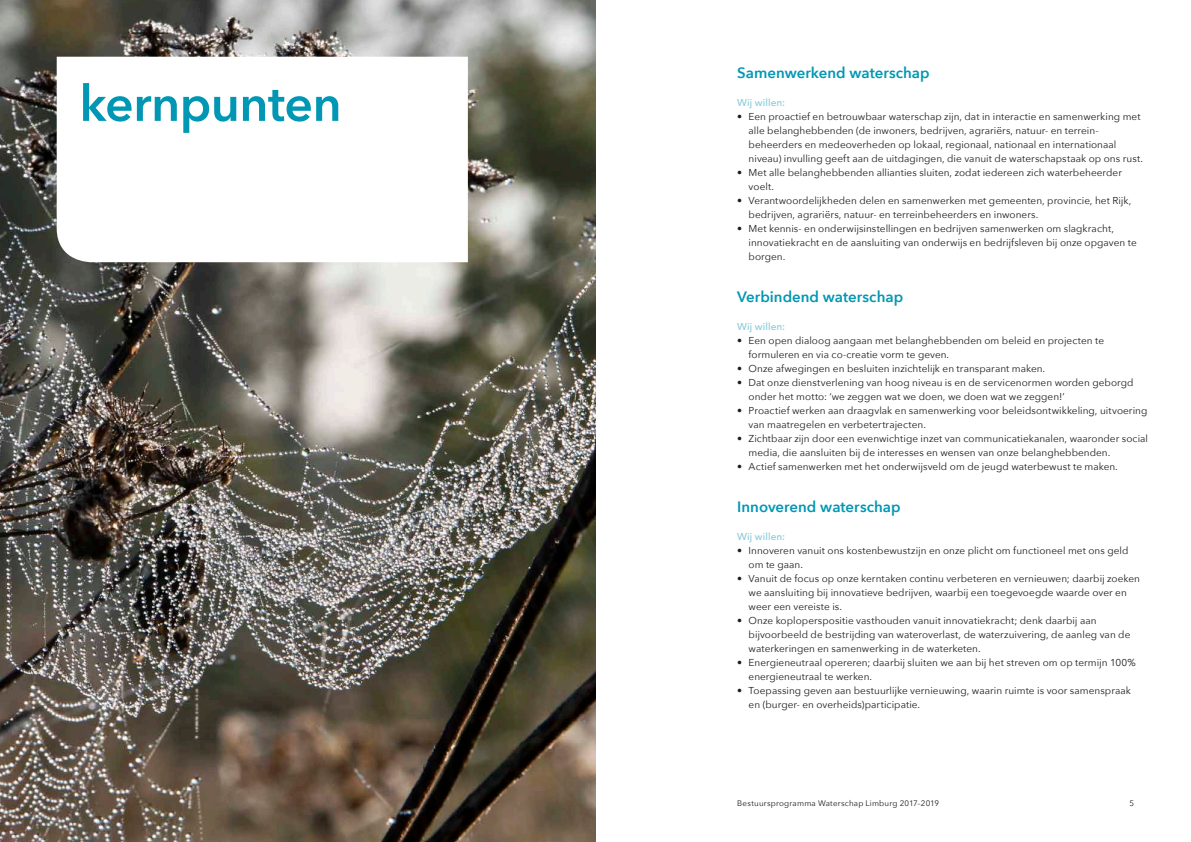
<style>
.page{position:relative;width:1191px;height:842px;background:#fff}
.page>*{position:absolute;margin:0;border:0;box-sizing:border-box;transform-origin:0 0}
.t1{font:600 50px "Avenir Next";letter-spacing:-.01em;color:#0097b4}
.t2{font:600 15px "Avenir Next";color:#0097b4}
.t3{font:10px/14px "Avenir Next";letter-spacing:.005em;color:#1d1d1b}
.t4{font:500 10px "Avenir Next";letter-spacing:.005em;color:#85cbdb}
.t5{font:8px "Avenir Next";letter-spacing:.02em;color:#1d1d1b}
</style>
<div class="page">
<img style="left:0;top:0;width:595px;height:842px">
<svg style="left:57px;top:57px;width:411px;height:205px"></svg>
<h1 class="t1" style="left:79px;top:61px;width:264px">kernpunten</h1>
<h2 class="t2" style="left:737px;top:60px;width:194px">Samenwerkend waterschap</h2>
<p class="t4" style="left:737px;top:94px;width:49px">Wij willen:</p>
<p class="t3" style="left:748px;top:109px;width:396px;text-indent:-11px">• Een proactief en betrouwbaar waterschap zijn, dat in interactie en samenwerking met alle belanghebbenden (de inwoners, bedrijven, agrariërs, natuur- en terrein&shy;beheerders en medeoverheden op lokaal, regionaal, nationaal en internationaal niveau) invulling geeft aan de uitdagingen, die vanuit de waterschapstaak op ons rust.</p>
<p class="t3" style="left:748px;top:165px;width:375px;text-indent:-11px">• Met alle belanghebbenden allianties sluiten, zodat iedereen zich waterbeheerder voelt.</p>
<p class="t3" style="left:748px;top:193px;width:384px;text-indent:-11px">• Verantwoordelijkheden delen en samenwerken met gemeenten, provincie, het Rijk, bedrijven, agrariërs, natuur- en terreinbeheerders en inwoners.</p>
<p class="t3" style="left:748px;top:221px;width:390px;text-indent:-11px">• Met kennis- en onderwijsinstellingen en bedrijven samenwerken om slagkracht, innovatiekracht en de aansluiting van onderwijs en bedrijfsleven bij onze opgaven te borgen.</p>
<h2 class="t2" style="left:737px;top:284px;width:167px">Verbindend waterschap</h2>
<p class="t4" style="left:737px;top:318px;width:49px">Wij willen:</p>
<p class="t3" style="left:748px;top:333px;width:357px;text-indent:-11px">• Een open dialoog aangaan met belanghebbenden om beleid en projecten te formuleren en via co-creatie vorm te geven.</p>
<p class="t3" style="left:737px;top:361px;width:309px">• Onze afwegingen en besluiten inzichtelijk en transparant maken.</p>
<p class="t3" style="left:748px;top:375px;width:386px;text-indent:-11px">• Dat onze dienstverlening van hoog niveau is en de servicenormen worden geborgd onder het motto: ‘we zeggen wat we doen, we doen wat we zeggen!’</p>
<p class="t3" style="left:748px;top:403px;width:400px;text-indent:-11px">• Proactief werken aan draagvlak en samenwerking voor beleidsontwikkeling, uitvoering van maatregelen en verbetertrajecten.</p>
<p class="t3" style="left:748px;top:431px;width:401px;text-indent:-11px">• Zichtbaar zijn door een evenwichtige inzet van communicatiekanalen, waaronder social media, die aansluiten bij de interesses en wensen van onze belanghebbenden.</p>
<p class="t3" style="left:737px;top:459px;width:382px">• Actief samenwerken met het onderwijsveld om de jeugd waterbewust te maken.</p>
<h2 class="t2" style="left:737px;top:494px;width:165px">Innoverend waterschap</h2>
<p class="t4" style="left:737px;top:528px;width:49px">Wij willen:</p>
<p class="t3" style="left:748px;top:543px;width:381px;text-indent:-11px">• Innoveren vanuit ons kostenbewustzijn en onze plicht om functioneel met ons geld om te gaan.</p>
<p class="t3" style="left:748px;top:571px;width:393px;text-indent:-11px">• Vanuit de focus op onze kerntaken continu verbeteren en vernieuwen; daarbij zoeken we aansluiting bij innovatieve bedrijven, waarbij een toegevoegde waarde over en weer een vereiste is.</p>
<p class="t3" style="left:748px;top:613px;width:383px;text-indent:-11px">• Onze koploperspositie vasthouden vanuit innovatiekracht; denk daarbij aan bijvoorbeeld de bestrijding van wateroverlast, de waterzuivering, de aanleg van de waterkeringen en samenwerking in de waterketen.</p>
<p class="t3" style="left:748px;top:655px;width:388px;text-indent:-11px">• Energieneutraal opereren; daarbij sluiten we aan bij het streven om op termijn 100% energieneutraal te werken.</p>
<p class="t3" style="left:748px;top:683px;width:384px;text-indent:-11px">• Toepassing geven aan bestuurlijke vernieuwing, waarin ruimte is voor samenspraak en (burger- en overheids)participatie.</p>
<p class="t5" style="left:737px;top:796px;width:203px">Bestuursprogramma Waterschap Limburg 2017–2019</p>
<p class="t5" style="left:1129px;top:796px;width:6px">5</p>
</div>
